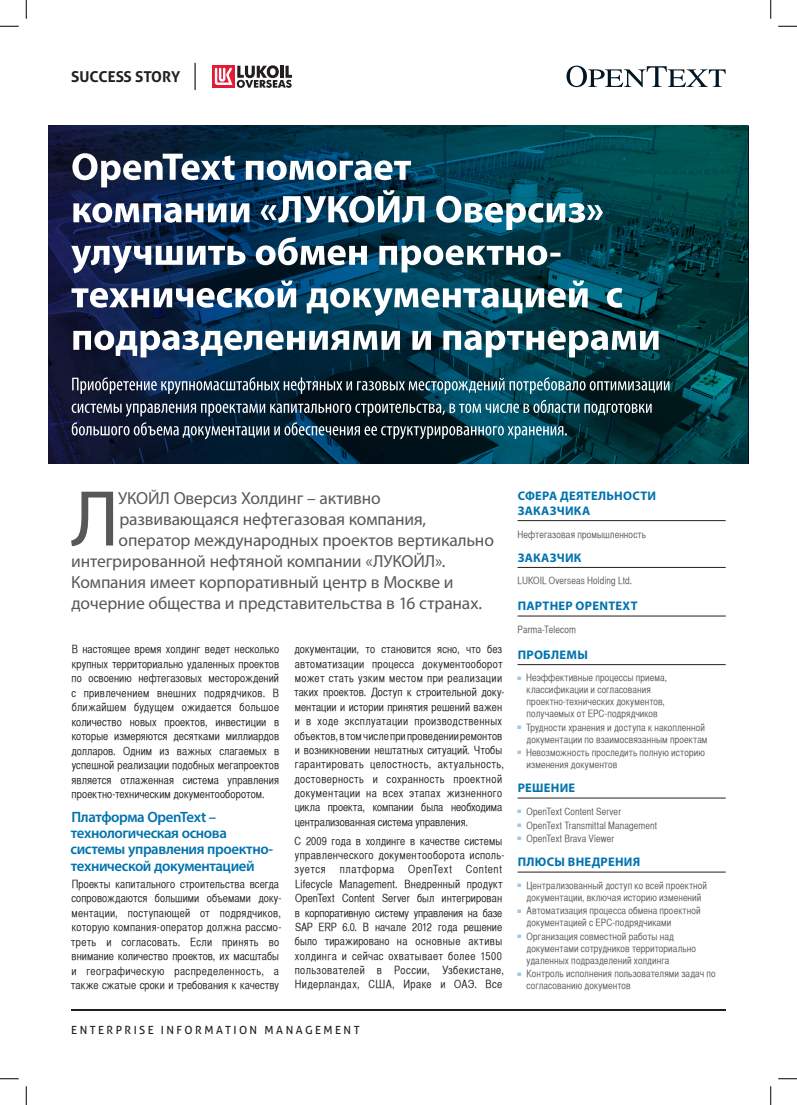
<style>
.page{position:relative;width:797px;height:1105px;background:#fff}
.page>*{position:absolute;margin:0;border:0;box-sizing:border-box;transform-origin:0 0}
.t1{font:79.88px "Myriad Pro";color:#57585a}
.t2{font:17.5px "Myriad Pro";letter-spacing:-.01em;color:#57585a}
.t3{font:600 15px/16.4px "Myriad Pro";letter-spacing:-.03em;color:#0073ae}
.t4{font:700 15px "Aller";color:#231f20}
.t5{font:700 12.5px/15px "Myriad Pro";letter-spacing:.025em;color:#0073ae}
.t6{font:11.25px/14.4px "Helvetica CY Plain";letter-spacing:.015em;color:#231f20}
.t7{font:11.25px "Aller";letter-spacing:.215em;color:#231f20}
.t8{font:10px/11.9px "Helvetica CY Plain";letter-spacing:.01em;color:#57585a}
</style>
<div class="page">
<svg style="left:566px;top:66px;width:159px;height:21px"></svg>
<hr style="left:194px;top:63px;width:2px;height:27px;background:#231f20">
<hr style="left:71px;top:1009px;width:654px;height:1px;background:#231f20">
<img style="left:49px;top:126px;width:699px;height:337px">
<hr style="left:517px;top:520px;width:208px;height:1px;background:#231f20">
<hr style="left:517px;top:567px;width:208px;height:1px;background:#231f20">
<hr style="left:517px;top:615px;width:208px;height:1px;background:#231f20">
<hr style="left:517px;top:664px;width:208px;height:1px;background:#231f20">
<hr style="left:517px;top:797px;width:208px;height:1px;background:#231f20">
<hr style="left:517px;top:872px;width:208px;height:1px;background:#231f20">
<svg style="left:212px;top:65px;width:3px;height:22px"></svg>
<svg style="left:215px;top:65px;width:77px;height:23px"></svg>
<svg style="left:72px;top:400px;width:579px;height:39px;background:#2e4957"></svg>
<svg style="left:72px;top:377px;width:597px;height:17px;background:#3c5866"></svg>
<svg style="left:73px;top:330px;width:585px;height:27px"></svg>
<img style="left:71px;top:280px;width:551px;height:36px">
<svg style="left:71px;top:237px;width:489px;height:36px"></svg>
<svg style="left:72px;top:153px;width:531px;height:77px"></svg>
<svg style="left:0;top:25px;width:19px;height:2px"></svg>
<svg style="left:778px;top:25px;width:19px;height:2px"></svg>
<svg style="left:0;top:1078px;width:19px;height:1px"></svg>
<svg style="left:778px;top:1078px;width:19px;height:1px"></svg>
<svg style="left:25px;top:0;width:2px;height:19px"></svg>
<svg style="left:25px;top:1086px;width:2px;height:19px"></svg>
<svg style="left:770px;top:0;width:1px;height:19px"></svg>
<svg style="left:770px;top:1086px;width:1px;height:19px"></svg>
<h3 class="t4" style="left:71px;top:67px;width:110px">SUCCESS STORY</h3>
<h1 class="t1" style="left:72px;top:469px;width:49px">Л</h1>
<h2 class="t2" style="left:118px;top:487px;width:264px">УКОЙЛ Оверсиз Холдинг – активно</h2>
<h2 class="t2" style="left:119px;top:508px;width:308px">развивающаяся нефтегазовая компания,</h2>
<h2 class="t2" style="left:119px;top:529px;width:377px">оператор международных проектов вертикально</h2>
<h2 class="t2" style="left:71px;top:550px;width:375px">интегрированной нефтяной компании «ЛУКОЙЛ».</h2>
<h2 class="t2" style="left:71px;top:571px;width:384px">Компания имеет корпоративный центр в Москве и</h2>
<h2 class="t2" style="left:71px;top:592px;width:412px">дочерние общества и представительства в 16 странах.</h2>
<p class="t6" style="left:71px;top:642px;width:209px;text-align:justify">В настоящее время холдинг ведет несколько крупных территориально удаленных проектов по освоению нефтегазовых месторождений с привлечением внешних подрядчиков. В ближайшем будущем ожидается большое количество новых проектов, инвестиции в которые измеряются десятками миллиардов долларов. Одним из важных слагаемых в успешной реализации подобных мегапроектов является отлаженная система управления проектно-техническим документооборотом.</p>
<h3 class="t3" style="left:71px;top:808px;width:204px">Платформа OpenText – технологическая основа системы управления проектно&shy;технической документацией</h3>
<p class="t6" style="left:71px;top:876px;width:211px">Проекты капитального строительства всегда сопровождаются большими объемами доку&shy;ментации, поступающей от подрядчиков, которую компания-оператор должна рассмо&shy;треть и согласовать. Если принять во внимание количество проектов, их масштабы и географическую распределенность, а также сжатые сроки и требования к качеству</p>
<p class="t6" style="left:294px;top:642px;width:211px">документации, то становится ясно, что без автоматизации процесса документооборот может стать узким местом при реализации таких проектов. Доступ к строительной доку-- ментации и истории принятия решений важен и в ходе эксплуатации производственных объектов, в том числе при проведении ремонтов и возникновении нештатных ситуаций. Чтобы гарантировать целостность, актуальность, достоверность и сохранность проектной документации на всех этапах жизненного цикла проекта, компании была необходима централизованная система управления.</p>
<p class="t6" style="left:294px;top:833px;width:211px">С 2009 года в холдинге в качестве системы управленческого документооборота исполь&shy;зуется платформа OpenText Content Lifecycle Management. Внедренный продукт OpenText Content Server был интегрирован в корпоративную систему управления на базе SAP ERP 6.0. В начале 2012 года решение было тиражировано на основные активы холдинга и сейчас охватывает более 1500 пользователей в России, Узбекистане, Нидерландах, США, Ираке и ОАЭ. Все</p>
<p class="t5" style="left:517px;top:488px;width:140px">СФЕРА ДЕЯТЕЛЬНОСТИ<br>ЗАКАЗЧИКА</p>
<p class="t8" style="left:517px;top:528px;width:130px">Нефтегазовая промышленность</p>
<p class="t5" style="left:517px;top:549px;width:65px">ЗАКАЗЧИК</p>
<p class="t8" style="left:517px;top:575px;width:116px">LUKOIL Overseas Holding Ltd.</p>
<p class="t5" style="left:517px;top:598px;width:121px">ПАРТНЕР OPENTEXT</p>
<p class="t8" style="left:517px;top:623px;width:60px">Parma-Telecom</p>
<p class="t5" style="left:517px;top:647px;width:72px">ПРОБЛЕМЫ</p>
<p class="t8" style="left:526px;top:672px;width:142px;text-indent:-9px"><sup>■</sup> Неэффективные процессы приема, классификации и согласования проектно-технических документов, получаемых от ЕРС-подрядчиков</p>
<p class="t8" style="left:517px;top:721px;width:191px;text-align:right"><sup>■</sup> Трудности хранения и доступа к накопленной документации по взаимосвязанным проектам</p>
<p class="t8" style="left:526px;top:747px;width:180px;text-indent:-9px"><sup>■</sup> Невозможность проследить полную историю изменения документов</p>
<p class="t5" style="left:517px;top:780px;width:59px">РЕШЕНИЕ</p>
<p class="t8" style="left:517px;top:805px;width:105px"><sup>■</sup> OpenText Content Server</p>
<p class="t8" style="left:517px;top:819px;width:141px"><sup>■</sup> OpenText Transmittal Management</p>
<p class="t8" style="left:517px;top:833px;width:98px"><sup>■</sup> OpenText Brava Viewer</p>
<p class="t5" style="left:517px;top:854px;width:124px">ПЛЮСЫ ВНЕДРЕНИЯ</p>
<p class="t8" style="left:517px;top:879px;width:191px;text-align:center"><sup>■</sup> Централизованный доступ ко всей проектной документации, включая историю изменений</p>
<p class="t8" style="left:526px;top:905px;width:176px;text-indent:-9px"><sup>■</sup> Автоматизация процесса обмена проектной документацией с EPC-подрядчиками</p>
<p class="t8" style="left:526px;top:930px;width:171px;text-indent:-9px"><sup>■</sup> Организация совместной работы над документами сотрудников территориально удаленных подразделений холдинга</p>
<p class="t8" style="left:526px;top:968px;width:191px;text-indent:-9px"><sup>■</sup> Контроль исполнения пользователями задач по согласованию документов</p>
<p class="t7" style="left:71px;top:1023px;width:290px">ENTERPRISE INFORMATION MANAGEMENT</p>
</div>
